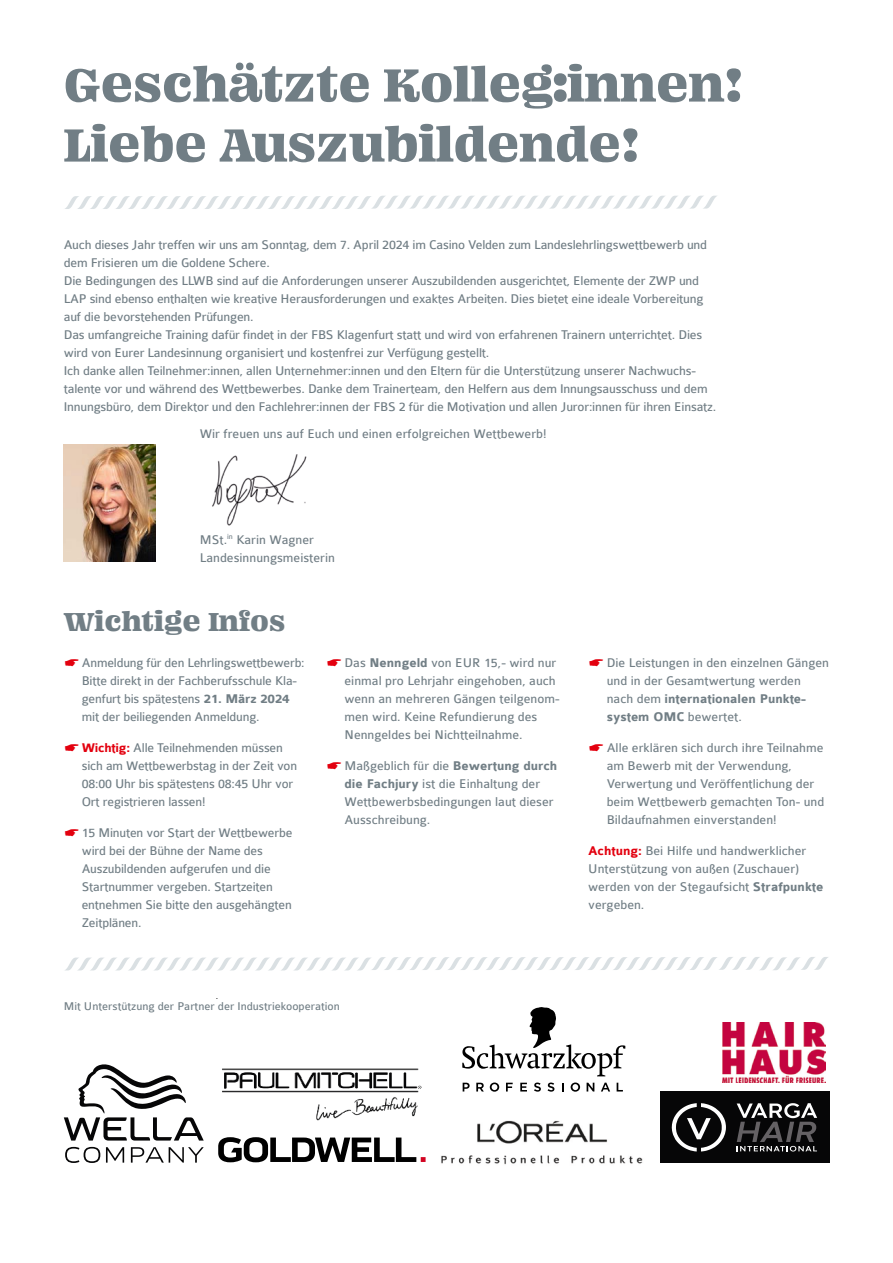
<style>
.page{position:relative;width:893px;height:1263px;background:#fff}
.page>*{position:absolute;margin:0;border:0;box-sizing:border-box;transform-origin:0 0}
.ÜS1_small{font:51px/60px "Ohno Fatface 12 Pt";letter-spacing:-.01em;color:#717e85}
.ÜS1_xsmall{font:28.5px "Ohno Fatface 12 Pt";color:#717e85}
.CONTENT{font:13.5px/18px "Colaborate";color:#717e85}
.FT{font:13.5px/18px "Colaborate";letter-spacing:-.015em;color:#717e85}
.Einf__Abs{font:12px "Colaborate";color:#717e85}
.s1{color:#e3000f}
.s2{font-weight:700}
.s3{font-weight:700;color:#e3000f}
</style>
<div class="page">
<svg style="left:462px;top:1007px;width:163px;height:69px"></svg>
<svg style="left:463px;top:1083px;width:7px;height:8px"></svg>
<svg style="left:476px;top:1083px;width:8px;height:8px"></svg>
<svg style="left:490px;top:1082px;width:9px;height:10px"></svg>
<svg style="left:506px;top:1083px;width:7px;height:8px"></svg>
<svg style="left:520px;top:1083px;width:7px;height:8px"></svg>
<svg style="left:534px;top:1082px;width:7px;height:10px"></svg>
<svg style="left:547px;top:1082px;width:7px;height:10px"></svg>
<svg style="left:571px;top:1082px;width:9px;height:10px"></svg>
<svg style="left:587px;top:1083px;width:7px;height:8px"></svg>
<svg style="left:601px;top:1082px;width:9px;height:9px"></svg>
<svg style="left:617px;top:1083px;width:6px;height:8px"></svg>
<svg style="left:218px;top:1137px;width:208px;height:25px"></svg>
<img style="left:441px;top:1120px;width:202px;height:45px">
<div style="left:660px;top:1092px;width:169px;height:71px;background:#060607"></div>
<svg style="left:737px;top:1103px;width:80px;height:48px"></svg>
<svg style="left:671px;top:1103px;width:55px;height:48px"></svg>
<img style="left:222px;top:1068px;width:200px;height:53px">
<svg style="left:65px;top:1147px;width:35px;height:16px"></svg>
<svg style="left:106px;top:1147px;width:18px;height:15px"></svg>
<svg style="left:131px;top:1147px;width:73px;height:15px"></svg>
<svg style="left:64px;top:1064px;width:140px;height:76px"></svg>
<img style="left:722px;top:1023px;width:103px;height:59px">
<svg style="left:65px;top:957px;width:763px;height:13px"></svg>
<img style="left:64px;top:445px;width:91px;height:117px">
<img style="left:212px;top:454px;width:95px;height:72px">
<svg style="left:65px;top:196px;width:652px;height:13px"></svg>
<p class="ÜS1_small" style="left:64px;top:53px;width:681px">Geschätzte Kolleg:innen!<br>Liebe Auszubildende!</p>
<p class="FT" style="left:64px;top:236px;width:645px">Auch dieses Jahr treffen wir uns am Sonntag, dem 7. April 2024 im Casino Velden zum Landeslehrlingswettbewerb und dem Frisieren um die Goldene Schere.</p>
<p class="FT" style="left:64px;top:272px;width:641px">Die Bedingungen des LLWB sind auf die Anforderungen unserer Auszubildenden ausgerichtet, Elemente der ZWP und<br>LAP sind ebenso enthalten wie kreative Herausforderungen und exaktes Arbeiten. Dies bietet eine ideale Vorbereitung auf die bevorstehenden Prüfungen.</p>
<p class="FT" style="left:64px;top:326px;width:640px">Das umfangreiche Training dafür findet in der FBS Klagenfurt statt und wird von erfahrenen Trainern unterrichtet. Dies wird von Eurer Landesinnung organisiert und kostenfrei zur Verfügung gestellt.</p>
<p class="FT" style="left:64px;top:362px;width:654px">Ich danke allen Teilnehmer:innen, allen Unternehmer:innen und den Eltern für die Unterstützung unserer Nachwuchs&shy;talente vor und während des Wettbewerbes. Danke dem Trainerteam, den Helfern aus dem Innungsausschuss und dem<br>Innungsbüro, dem Direktor und den Fachlehrer:innen der FBS 2 für die Motivation und allen Juror:innen für ihren Einsatz.</p>
<p class="CONTENT" style="left:200px;top:425px;width:348px">Wir freuen uns auf Euch und einen erfolgreichen Wettbewerb!</p>
<p class="CONTENT" style="left:200px;top:531px;width:116px">MSt.<sup>in</sup> Karin Wagner</p>
<p class="CONTENT" style="left:200px;top:549px;width:137px">Landesinnungsmeisterin</p>
<p class="ÜS1_xsmall" style="left:64px;top:601px;width:223px">Wichtige Infos</p>
<p class="CONTENT" style="left:82px;top:654px;width:224px;text-indent:-18px"><span class="s1">☛</span> Anmeldung für den Lehrlingswettbewerb:<br>Bitte direkt in der Fachberufsschule Kla&shy;genfurt bis spätestens <span class="s2">21. März 2024 </span>mit der beiliegenden Anmeldung.</p>
<p class="CONTENT" style="left:82px;top:739px;width:217px;text-indent:-18px"><span class="s1">☛</span> <span class="s3">Wichtig:</span> Alle Teilnehmenden müssen sich am Wettbewerbstag in der Zeit von 08:00 Uhr bis spätestens 08:45 Uhr vor Ort registrieren lassen!</p>
<p class="CONTENT" style="left:82px;top:823px;width:212px;text-indent:-18px"><span class="s1">☛</span> 15 Minuten vor Start der Wettbewerbe wird bei der Bühne der Name des<br>Auszubildenden aufgerufen und die<br>Startnummer vergeben. Startzeiten entnehmen Sie bitte den ausgehängten<br>Zeitplänen.</p>
<p class="CONTENT" style="left:345px;top:654px;width:217px;text-indent:-19px"><span class="s1">☛</span> Das <span class="s2">Nenngeld</span> von EUR 15,- wird nur einmal pro Lehrjahr eingehoben, auch wenn an mehreren Gängen teilgenom&shy;men wird. Keine Refundierung des Nenngeldes bei Nichtteilnahme.</p>
<p class="CONTENT" style="left:345px;top:757px;width:214px;text-indent:-19px"><span class="s1">☛</span> Maßgeblich für die <span class="s2">Bewertung durch die Fachjury</span> ist die Einhaltung der<br>Wettbewerbsbedingungen laut dieser<br>Ausschreibung.</p>
<p class="Einf__Abs" style="left:64px;top:1000px;width:278px">Mit Unterstützung der Partner der Industriekooperation</p>
<p class="CONTENT" style="left:607px;top:654px;width:224px;text-indent:-19px"><span class="s1">☛</span> Die Leistungen in den einzelnen Gängen und in der Gesamtwertung werden nach dem <span class="s2">internationalen Punkte&shy;system OMC</span> bewertet.</p>
<p class="CONTENT" style="left:607px;top:739px;width:219px;text-indent:-19px"><span class="s1">☛</span> Alle erklären sich durch ihre Teilnahme am Bewerb mit der Verwendung, Verwertung und Veröffentlichung der beim Wettbewerb gemachten Ton- und Bildaufnahmen einverstanden!</p>
<p class="CONTENT" style="left:588px;top:841px;width:237px"><span class="s3">Achtung:</span> Bei Hilfe und handwerklicher<br>Unterstützung von außen (Zuschauer) werden von der Stegaufsicht <span class="s2">Strafpunkte </span>vergeben.</p>
</div>
